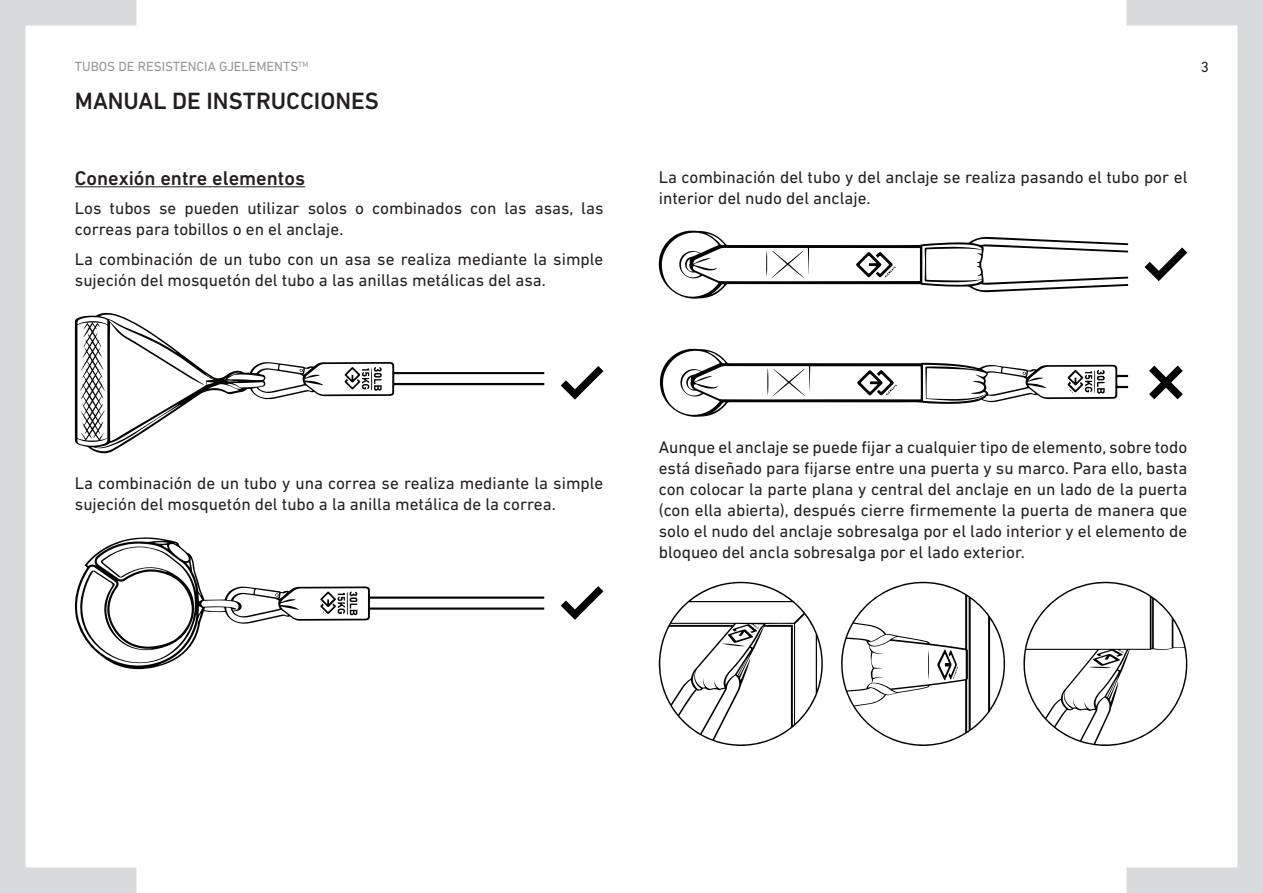
<style>
.page{position:relative;width:1263px;height:893px;background:#fff}
.page>*{position:absolute;margin:0;border:0;box-sizing:border-box;transform-origin:0 0}
.t1{font:500 24px "DIN Next LT Pro";color:#231f20}
.t2{font:500 20.25px "DIN Next LT Pro";color:#231f20}
.t3{font:17.25px/21px "DIN Next LT Pro";color:#231f20}
.t4{font:15px "DIN Next LT Pro";color:#231f20}
.t5{font:13.5px "DIN Next LT Pro";color:#969696}
</style>
<div class="page">
<div style="left:0;top:0;width:149px;height:893px;border:26px solid #d9dadc"></div>
<div style="left:1114px;top:0;width:149px;height:893px;border:26px solid #d9dadc"></div>
<hr style="left:75px;top:186px;width:230px;height:1px;background:#231f20">
<svg style="left:75px;top:313px;width:469px;height:141px"></svg>
<svg style="left:299px;top:369px;width:4px;height:3px"></svg>
<svg style="left:344px;top:367px;width:38px;height:24px"></svg>
<svg style="left:561px;top:366px;width:42px;height:34px"></svg>
<svg style="left:74px;top:537px;width:470px;height:132px"></svg>
<svg style="left:275px;top:593px;width:4px;height:4px"></svg>
<svg style="left:320px;top:591px;width:37px;height:25px"></svg>
<svg style="left:561px;top:586px;width:42px;height:34px"></svg>
<svg style="left:659px;top:348px;width:469px;height:69px"></svg>
<svg style="left:658px;top:230px;width:470px;height:70px"></svg>
<svg style="left:1144px;top:247px;width:43px;height:34px"></svg>
<svg style="left:1149px;top:366px;width:34px;height:33px"></svg>
<svg style="left:659px;top:582px;width:164px;height:164px"></svg>
<svg style="left:841px;top:582px;width:164px;height:164px"></svg>
<svg style="left:1023px;top:582px;width:165px;height:165px"></svg>
<p class="t5" style="left:75px;top:59px;width:235px">TUBOS DE RESISTENCIA GJELEMENTS<sup>TM</sup></p>
<h1 class="t1" style="left:75px;top:87px;width:305px">MANUAL DE INSTRUCCIONES</h1>
<p class="t2" style="left:75px;top:166px;width:232px">Conexión entre elementos</p>
<p class="t3" style="left:75px;top:198px;width:530px">Los tubos se pueden utilizar solos o combinados con las asas, las correas para tobillos o en el anclaje.</p>
<p class="t3" style="left:75px;top:248px;width:530px">La combinación de un tubo con un asa se realiza mediante la simple sujeción del mosquetón del tubo a las anillas metálicas del asa.</p>
<p class="t4" style="left:1201px;top:59px;width:10px">3</p>
<p class="t3" style="left:659px;top:166px;width:530px">La combinación del tubo y del anclaje se realiza pasando el tubo por el interior del nudo del anclaje.</p>
<p class="t3" style="left:75px;top:473px;width:530px">La combinación de un tubo y una correa se realiza mediante la simple sujeción del mosquetón del tubo a la anilla metálica de la correa.</p>
<p class="t3" style="left:659px;top:436px;width:530px;text-align:justify">Aunque el anclaje se puede fijar a cualquier tipo de elemento, sobre todo está diseñado para fijarse entre una puerta y su marco. Para ello, basta con colocar la parte plana y central del anclaje en un lado de la puerta (con ella abierta), después cierre firmemente la puerta de manera que solo el nudo del anclaje sobresalga por el lado interior y el elemento de bloqueo del ancla sobresalga por el lado exterior.</p>
</div>
